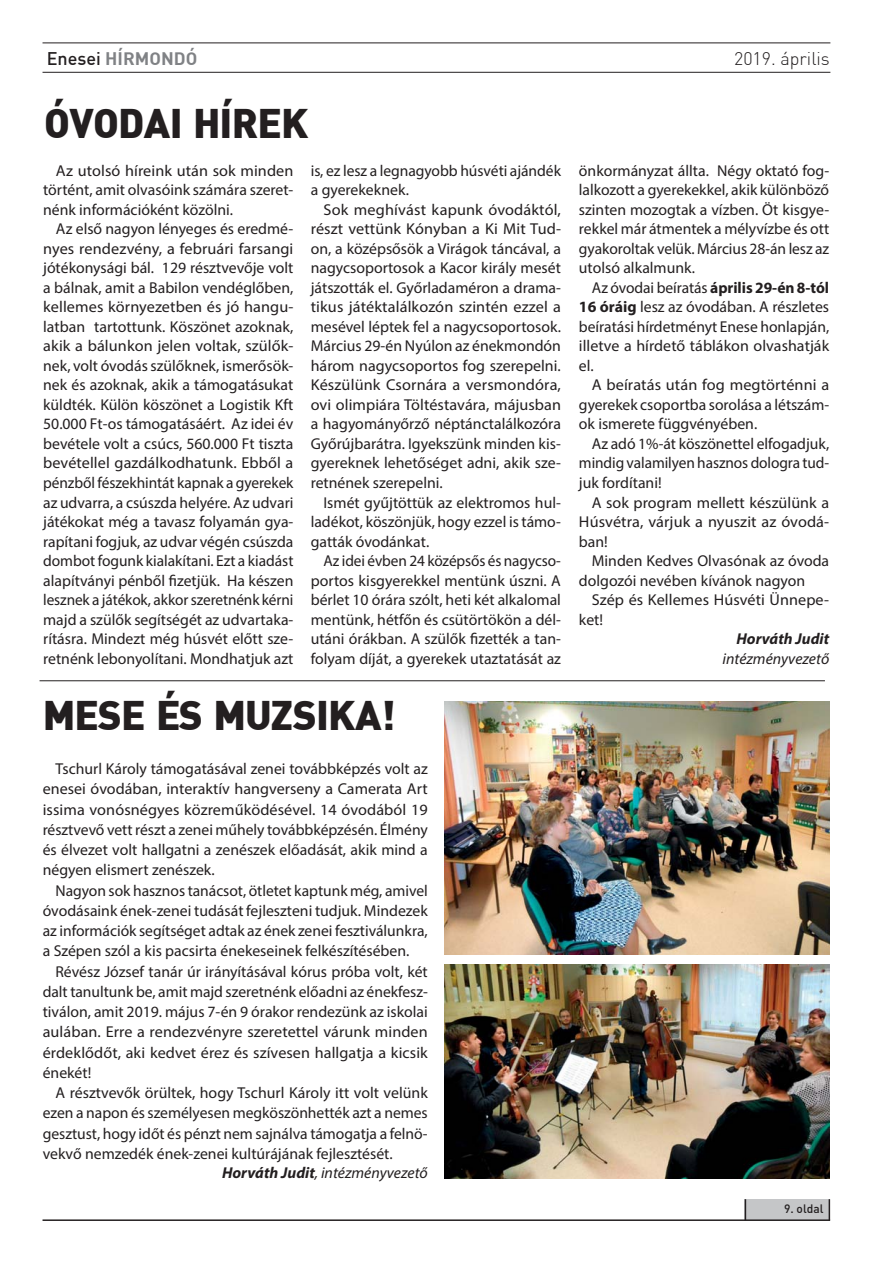
<style>
.page{position:relative;width:893px;height:1263px;background:#fff}
.page>*{position:absolute;margin:0;border:0;box-sizing:border-box;transform-origin:0 0}
.t1{font:40.5px "DIN Blk PFL";color:#231f20}
.t2{font:18px "Din CE Bol H";color:#808285}
.t3{font:18px "Din CE Lig H";color:#231f20}
.t4{font:15.75px/19.5px "Myriad Pro";color:#231f20;text-align:justify}
.t5{font:italic 15.75px "Myriad Pro";color:#231f20}
.t6{font:italic 700 15.75px "Myriad Pro";color:#231f20}
.t7{font:12px "Din CE Med H";color:#231f20}
.s1{font-family:"Din CE Med H";color:#231f20}
.s2{font-weight:700}
</style>
<div class="page">
<hr style="left:43px;top:72px;width:787px;height:1px;background:#231f20">
<hr style="left:43px;top:43px;width:787px;height:1px;background:#231f20">
<div style="left:745px;top:1199px;width:85px;height:21px;background:#c5c6c8"></div>
<svg style="left:829px;top:1199px;width:1px;height:20px"></svg>
<svg style="left:745px;top:1199px;width:1px;height:20px"></svg>
<hr style="left:43px;top:1219px;width:787px;height:2px;background:#231f20">
<hr style="left:40px;top:680px;width:785px;height:1px;background:#231f20">
<img style="left:444px;top:701px;width:385px;height:254px">
<img style="left:444px;top:965px;width:385px;height:213px">
<p class="t2" style="left:47px;top:47px;width:152px"><span class="s1">Enesei</span> HÍRMONDÓ</p>
<p class="t3" style="left:734px;top:48px;width:97px">2019. április</p>
<h1 class="t1" style="left:44px;top:109px;width:265px">ÓVODAI HÍREK</h1>
<p class="t4" style="left:43px;top:163px;width:252px;text-indent:13px">Az utolsó híreink után sok minden történt, amit olvasóink számára szeret&shy;nénk információként közölni.</p>
<p class="t4" style="left:43px;top:221px;width:252px;text-indent:13px">Az első nagyon lényeges és eredmé&shy;nyes rendezvény, a februári farsangi jótékonysági bál. 129 résztvevője volt a bálnak, amit a Babilon vendéglőben, kellemes környezetben és jó hangu&shy;latban tartottunk. Köszönet azoknak, akik a bálunkon jelen voltak, szülők&shy;nek, volt óvodás szülőknek, ismerősök&shy;nek és azoknak, akik a támogatásukat küldték. Külön köszönet a Logistik Kft 50.000 Ft-os támogatásáért. Az idei év bevétele volt a csúcs, 560.000 Ft tiszta bevétellel gazdálkodhatunk. Ebből a pénzből fészekhintát kapnak a gyerekek az udvarra, a csúszda helyére. Az udvari játékokat még a tavasz folyamán gya&shy;rapítani fogjuk, az udvar végén csúszda dombot fogunk kialakítani. Ezt a kiadást alapítványi pénből fizetjük. Ha készen lesznek a játékok, akkor szeretnénk kérni majd a szülők segítségét az udvartaka&shy;rításra. Mindezt még húsvét előtt sze&shy;retnénk lebonyolítani. Mondhatjuk azt</p>
<p class="t4" style="left:311px;top:163px;width:252px">is, ez lesz a legnagyobb húsvéti ajándék a gyerekeknek.</p>
<p class="t4" style="left:311px;top:202px;width:252px;text-indent:13px">Sok meghívást kapunk óvodáktól, részt vettünk Kónyban a Ki Mit Tud&shy;on, a középsősök a Virágok táncával, a nagycsoportosok a Kacor király mesét játszották el. Győrladaméron a drama&shy;tikus játéktalálkozón szintén ezzel a mesével léptek fel a nagycsoportosok.<br>Március 29-én Nyúlon az énekmondón három nagycsoportos fog szerepelni.<br>Készülünk Csornára a versmondóra, ovi olimpiára Töltéstavára, májusban a hagyományőrző néptánctalálkozóra Győrújbarátra. Igyekszünk minden kis&shy;gyereknek lehetőséget adni, akik sze&shy;retnének szerepelni.</p>
<p class="t4" style="left:311px;top:494px;width:252px;text-indent:13px">Ismét gyűjtöttük az elektromos hul&shy;ladékot, köszönjük, hogy ezzel is támo&shy;gatták óvodánkat.</p>
<p class="t4" style="left:311px;top:553px;width:252px;text-indent:13px">Az idei évben 24 középsős és nagycso&shy;portos kisgyerekkel mentünk úszni. A bérlet 10 órára szólt, heti két alkalomal mentünk, hétfőn és csütörtökön a dél&shy;utáni órákban. A szülők fizették a tan&shy;folyam díját, a gyerekek utaztatását az</p>
<h1 class="t1" style="left:43px;top:701px;width:353px">MESE ÉS MUZSIKA!</h1>
<p class="t4" style="left:43px;top:760px;width:387px;line-height:20.2px;text-indent:13px">Tschurl Károly támogatásával zenei továbbképzés volt az enesei óvodában, interaktív hangverseny a Camerata Art issima vonósnégyes közreműködésével. 14 óvodából 19 résztvevő vett részt a zenei műhely továbbképzésén. Élmény és élvezet volt hallgatni a zenészek előadását, akik mind a négyen elismert zenészek.</p>
<p class="t4" style="left:43px;top:882px;width:387px;line-height:20.2px;text-indent:13px">Nagyon sok hasznos tanácsot, ötletet kaptunk még, amivel óvodásaink ének-zenei tudását fejleszteni tudjuk. Mindezek az információk segítséget adtak az ének zenei fesztiválunkra, a Szépen szól a kis pacsirta énekeseinek felkészítésében.</p>
<p class="t4" style="left:43px;top:963px;width:387px;line-height:20.2px;text-indent:13px">Révész József tanár úr irányításával kórus próba volt, két dalt tanultunk be, amit majd szeretnénk előadni az énekfesz&shy;tiválon, amit 2019. május 7-én 9 órakor rendezünk az iskolai aulában. Erre a rendezvényre szeretettel várunk minden érdeklődőt, aki kedvet érez és szívesen hallgatja a kicsik énekét!</p>
<p class="t4" style="left:55px;top:1085px;width:374px">A résztvevők örültek, hogy Tschurl Károly itt volt velünk</p>
<p class="t4" style="left:43px;top:1105px;width:387px">ezen a napon és személyesen megköszönhették azt a nemes</p>
<p class="t4" style="left:43px;top:1125px;width:387px">gesztust, hogy időt és pénzt nem sajnálva támogatja a felnö-</p>
<p class="t4" style="left:43px;top:1145px;width:351px">vekvő nemzedék ének-zenei kultúrájának fejlesztését.</p>
<p class="t5" style="left:222px;top:1167px;width:207px"><span class="s2">Horváth Judit</span>, intézményvezető</p>
<p class="t4" style="left:579px;top:163px;width:252px">önkormányzat állta. Négy oktató fog&shy;lalkozott a gyerekekkel, akik különböző szinten mozogtak a vízben. Öt kisgye&shy;rekkel már átmentek a mélyvízbe és ott gyakoroltak velük. Március 28-án lesz az utolsó alkalmunk.</p>
<p class="t4" style="left:579px;top:280px;width:252px;text-indent:13px">Az óvodai beíratás <span class="s2">április 29-én 8-tól 16 óráig</span> lesz az óvodában. A részletes beíratási hírdetményt Enese honlapján, illetve a hírdető táblákon olvashatják el.</p>
<p class="t4" style="left:579px;top:377px;width:252px;text-indent:13px">A beíratás után fog megtörténni a gyerekek csoportba sorolása a létszám&shy;ok ismerete függvényében.</p>
<p class="t4" style="left:579px;top:436px;width:252px;text-indent:13px">Az adó 1%-át köszönettel elfogadjuk, mindig valamilyen hasznos dologra tud&shy;juk fordítani!</p>
<p class="t4" style="left:579px;top:494px;width:252px;text-indent:13px">A sok program mellett készülünk a Húsvétra, várjuk a nyuszit az óvodá&shy;ban!</p>
<p class="t4" style="left:579px;top:553px;width:252px;text-indent:13px">Minden Kedves Olvasónak az óvoda dolgozói nevében kívánok nagyon</p>
<p class="t4" style="left:579px;top:592px;width:252px;text-indent:13px">Szép és Kellemes Húsvéti Ünnepe&shy;ket!</p>
<p class="t6" style="left:736px;top:633px;width:94px">Horváth Judit</p>
<p class="t5" style="left:722px;top:652px;width:108px">intézményvezető</p>
<p class="t7" style="left:784px;top:1201px;width:41px">9. oldal</p>
</div>
